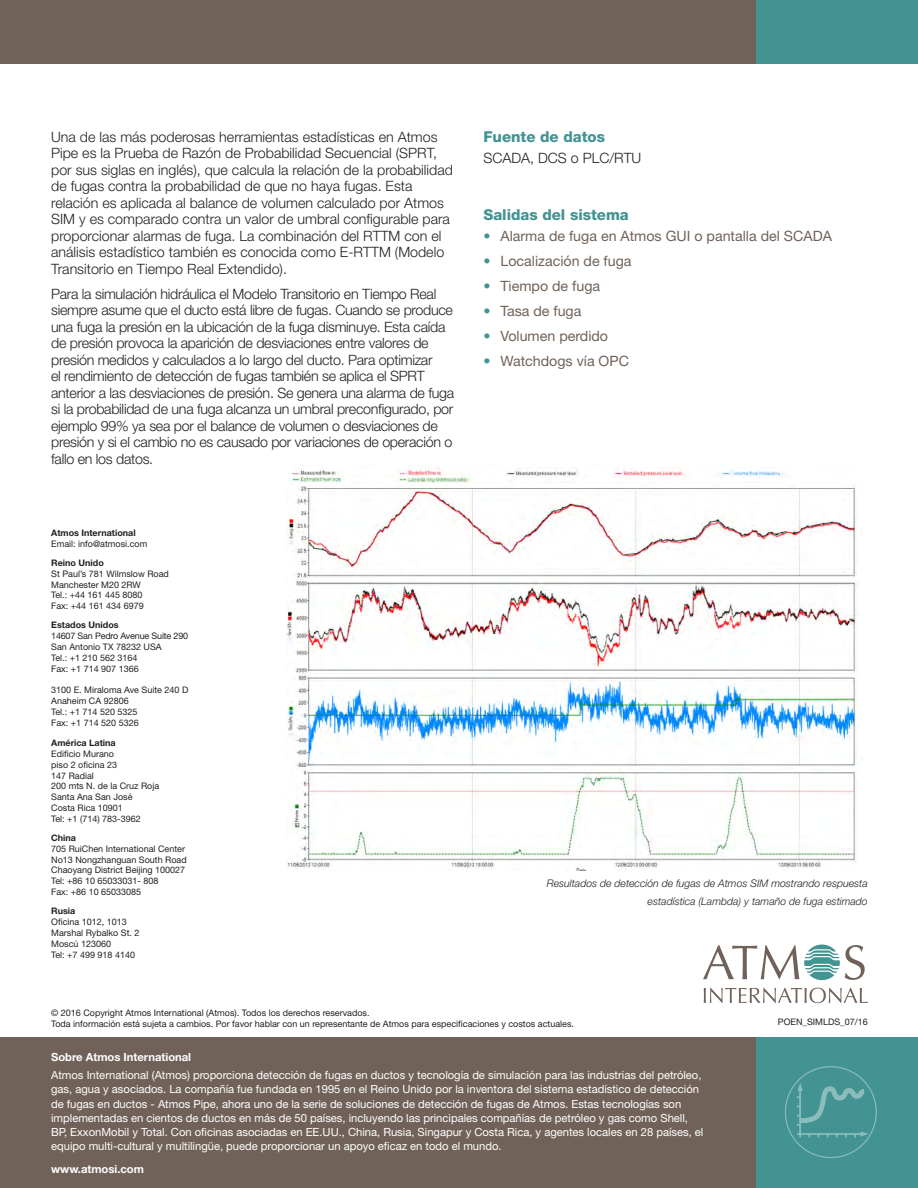
<style>
.page{position:relative;width:918px;height:1188px;background:#fff}
.page>*{position:absolute;margin:0;border:0;box-sizing:border-box;transform-origin:0 0}
._03_sub_heads{font:800 15px "Helvetica Neue LT Std";color:#429392}
._04_body_text{font:300 14.25px/16.5px "Helvetica Neue LT Std";letter-spacing:-.02em;color:#231f20}
._04_body_text-2{font:300 14.25px/16.5px "Helvetica Neue LT Std";color:#231f20}
.t1{font:14.25px "Helvetica Neue LT Std";color:#716259}
._06_boiler{font:11.25px/14.2px "Helvetica Neue LT Std";color:#fff}
._06_boiler-2{font:700 11.25px "Helvetica Neue LT Std";color:#fff}
._08_image_captions{font:italic 300 10.5px/18px "Helvetica Neue LT Std";color:#231f20;text-align:right}
._10_Office_Address{font:9px/10.8px "Helvetica Neue LT Std";color:#231f20}
._07_legal_info{font:9px/10.8px "Helvetica Neue LT Std";color:#231f20}
._09_office_sub_headi{font:700 9px "Helvetica Neue LT Std";color:#231f20}
._09_office_sub_headi-2{font:9px "Helvetica Neue LT Std";letter-spacing:-.02em;color:#231f20}
._09_office_sub_headi-3{font:9px "Helvetica Neue LT Std";color:#231f20}
.s1{font-weight:300;color:#429392}
</style>
<div class="page">
<div style="left:0;top:1038px;width:905px;height:150px;background:#716259"></div>
<div style="left:757px;top:1038px;width:161px;height:150px;background:#429392"></div>
<div style="left:0;top:0;width:918px;height:64px;background:#716259"></div>
<div style="left:757px;top:0;width:161px;height:64px;background:#429392"></div>
<svg style="left:704px;top:988px;width:164px;height:15px"></svg>
<svg style="left:703px;top:945px;width:162px;height:35px"></svg>
<svg style="left:795px;top:1082px;width:74px;height:55px"></svg>
<img style="left:286px;top:467px;width:572px;height:403px">
<p class="_04_body_text-2" style="left:51px;top:128px;width:403px">Una de las más poderosas herramientas estadísticas en Atmos Pipe es la Prueba de Razón de Probabilidad Secuencial (SPRT, por sus siglas en inglés), que calcula la relación de la probabilidad de fugas contra la probabilidad de que no haya fugas. Esta relación es aplicada al balance de volumen calculado por Atmos SIM y es comparado contra un valor de umbral configurable para proporcionar alarmas de fuga. La combinación del RTTM con el análisis estadístico también es conocida como E-RTTM (Modelo Transitorio en Tiempo Real Extendido).</p>
<p class="_04_body_text" style="left:51px;top:285px;width:405px">Para la simulación hidráulica el Modelo Transitorio en Tiempo Real siempre asume que el ducto está libre de fugas. Cuando se produce una fuga la presión en la ubicación de la fuga disminuye. Esta caída de presión provoca la aparición de desviaciones entre valores de presión medidos y calculados a lo largo del ducto. Para optimizar<br>el rendimiento de detección de fugas también se aplica el SPRT anterior a las desviaciones de presión. Se genera una alarma de fuga si la probabilidad de una fuga alcanza un umbral preconfigurado, por ejemplo 99% ya sea por el balance de volumen o desviaciones de presión y si el cambio no es causado por variaciones de operación o fallo en los datos.</p>
<p class="_09_office_sub_headi" style="left:51px;top:527px;width:86px">Atmos International</p>
<p class="_10_Office_Address" style="left:51px;top:538px;width:98px">Email: info@atmosi.com</p>
<p class="_09_office_sub_headi" style="left:51px;top:557px;width:54px">Reino Unido</p>
<p class="_10_Office_Address" style="left:51px;top:568px;width:119px">St Paul’s 781 Wilmslow Road</p>
<p class="_10_Office_Address" style="left:51px;top:579px;width:91px">Manchester M20 2RW</p>
<p class="_10_Office_Address" style="left:51px;top:590px;width:93px">Tel.: +44 161 445 8080</p>
<p class="_10_Office_Address" style="left:51px;top:600px;width:94px">Fax: +44 161 434 6979</p>
<p class="_09_office_sub_headi" style="left:51px;top:620px;width:69px">Estados Unidos</p>
<p class="_09_office_sub_headi-2" style="left:51px;top:631px;width:138px">14607 San Pedro Avenue Suite 290</p>
<p class="_09_office_sub_headi-3" style="left:51px;top:641px;width:112px">San Antonio TX 78232 USA</p>
<p class="_10_Office_Address" style="left:51px;top:652px;width:88px">Tel.: +1 210 562 3164</p>
<p class="_10_Office_Address" style="left:51px;top:663px;width:89px">Fax: +1 714 907 1366</p>
<p class="_10_Office_Address" style="left:51px;top:684px;width:139px">3100 E. Miraloma Ave Suite 240 D</p>
<p class="_10_Office_Address" style="left:51px;top:695px;width:79px">Anaheim CA 92806</p>
<p class="_10_Office_Address" style="left:51px;top:706px;width:88px">Tel.: +1 714 520 5325</p>
<p class="_10_Office_Address" style="left:51px;top:717px;width:89px">Fax: +1 714 520 5326</p>
<p class="_09_office_sub_headi" style="left:51px;top:737px;width:66px">América Latina</p>
<p class="_10_Office_Address" style="left:51px;top:748px;width:64px">Edificio Murano</p>
<p class="_10_Office_Address" style="left:51px;top:759px;width:68px">piso 2 oficina 23</p>
<p class="_10_Office_Address" style="left:51px;top:770px;width:44px">147 Radial</p>
<p class="_10_Office_Address" style="left:51px;top:781px;width:110px">200 mts N. de la Cruz Roja</p>
<p class="_10_Office_Address" style="left:51px;top:791px;width:83px">Santa Ana San José</p>
<p class="_10_Office_Address" style="left:51px;top:802px;width:73px">Costa Rica 10901</p>
<p class="_10_Office_Address" style="left:51px;top:813px;width:91px">Tel: +1 (714) 783-3962</p>
<p class="_09_office_sub_headi" style="left:51px;top:832px;width:26px">China</p>
<p class="_10_Office_Address" style="left:51px;top:843px;width:135px">705 RuiChen International Center</p>
<p class="_10_Office_Address" style="left:51px;top:854px;width:137px">No13 Nongzhanguan South Road</p>
<p class="_10_Office_Address" style="left:51px;top:865px;width:136px">Chaoyang District Beijing 100027</p>
<p class="_10_Office_Address" style="left:51px;top:875px;width:109px">Tel: +86 10 65033031- 808</p>
<p class="_10_Office_Address" style="left:51px;top:886px;width:92px">Fax: +86 10 65033085</p>
<p class="_09_office_sub_headi" style="left:51px;top:906px;width:26px">Rusia</p>
<p class="_10_Office_Address" style="left:51px;top:916px;width:90px">Oficina 1012, 1013<br>Marshal Rybalko St. 2<br>Moscú 123060</p>
<p class="_10_Office_Address" style="left:51px;top:949px;width:85px">Tel: +7 499 918 4140</p>
<p class="_03_sub_heads" style="left:483px;top:128px;width:123px">Fuente de datos</p>
<p class="_04_body_text-2" style="left:483px;top:149px;width:159px">SCADA, DCS o PLC/RTU</p>
<p class="_03_sub_heads" style="left:483px;top:206px;width:147px">Salidas del sistema</p>
<p class="t1" style="left:483px;top:228px;width:350px"><span class="s1">•</span> Alarma de fuga en Atmos GUI o pantalla del SCADA</p>
<p class="t1" style="left:483px;top:253px;width:150px"><span class="s1">•</span> Localización de fuga</p>
<p class="t1" style="left:483px;top:278px;width:118px"><span class="s1">•</span> Tiempo de fuga</p>
<p class="t1" style="left:483px;top:303px;width:100px"><span class="s1">•</span> Tasa de fuga</p>
<p class="t1" style="left:483px;top:328px;width:126px"><span class="s1">•</span> Volumen perdido</p>
<p class="t1" style="left:483px;top:353px;width:147px"><span class="s1">•</span> Watchdogs vía OPC</p>
<p class="_08_image_captions" style="left:547px;top:874px;width:322px">Resultados de detección de fugas de Atmos SIM mostrando respuesta estadística (Lambda) y tamaño de fuga estimado</p>
<p class="_07_legal_info" style="left:51px;top:1007px;width:524px">© 2016 Copyright Atmos International (Atmos). Todos los derechos reservados.<br>Toda información está sujeta a cambios. Por favor hablar con un representante de Atmos para especificaciones y costos actuales.</p>
<p class="_07_legal_info" style="left:778px;top:1016px;width:91px">POEN_SIMLDS_07/16</p>
<p class="_06_boiler-2" style="left:51px;top:1050px;width:142px">Sobre Atmos International</p>
<p class="_06_boiler" style="left:51px;top:1068px;width:654px">Atmos International (Atmos) proporciona detección de fugas en ductos y tecnología de simulación para las industrias del petróleo, gas, agua y asociados. La compañía fue fundada en 1995 en el Reino Unido por la inventora del sistema estadístico de detección de fugas en ductos - Atmos Pipe, ahora uno de la serie de soluciones de detección de fugas de Atmos. Estas tecnologías son implementadas en cientos de ductos en más de 50 países, incluyendo las principales compañías de petróleo y gas como Shell, BP, ExxonMobil y Total. Con oficinas asociadas en EE.UU., China, Rusia, Singapur y Costa Rica, y agentes locales en 28 países, el equipo multi-cultural y multilingüe, puede proporcionar un apoyo eficaz en todo el mundo.</p>
<p class="_06_boiler-2" style="left:51px;top:1162px;width:94px">www.atmosi.com</p>
</div>
